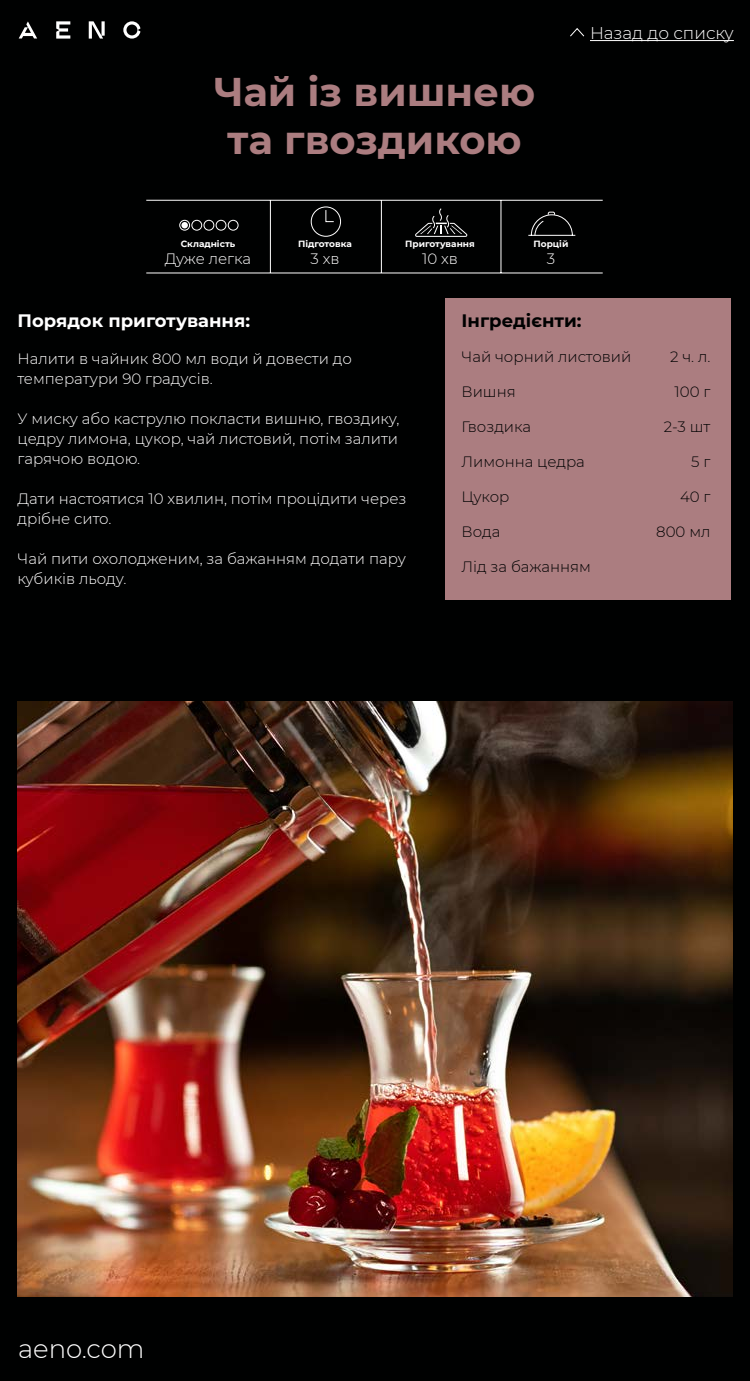
<style>
.page{position:relative;width:750px;height:1381px;background:#000101}
.page>*{position:absolute;margin:0;border:0;box-sizing:border-box;transform-origin:0 0}
.t1{font:700 40px/48px "Montserrat";color:#ab7d80;text-align:center}
.t2{font:300 26px "Montserrat";color:#fff}
.t3{font:700 18px "Montserrat";color:#fff}
.t4{font:700 18px "Montserrat";color:#000101}
.t5{font:300 17px "Montserrat";color:#fff}
.t6{font:300 15px/20px "Montserrat";color:#fff}
.t7{font:300 15px "Montserrat";color:#000101}
.t8{font:700 9px "Montserrat";color:#fff}
</style>
<div class="page">
<svg style="left:89px;top:21px;width:16px;height:18px"></svg>
<svg style="left:123px;top:21px;width:17px;height:18px"></svg>
<svg style="left:19px;top:21px;width:18px;height:18px"></svg>
<svg style="left:56px;top:21px;width:14px;height:18px"></svg>
<svg style="left:570px;top:28px;width:15px;height:9px"></svg>
<hr style="left:590px;top:40px;width:144px;height:1px;background:#fff">
<img style="left:18px;top:702px;width:714px;height:595px">
<div style="left:446px;top:298px;width:286px;height:302px;background:#ab7d80"></div>
<hr style="left:146px;top:200px;width:457px;height:1px;background:#fff">
<hr style="left:146px;top:273px;width:457px;height:1px;background:#fff">
<hr style="left:270px;top:200px;width:1px;height:73px;background:#fff">
<hr style="left:381px;top:200px;width:1px;height:73px;background:#fff">
<hr style="left:501px;top:200px;width:1px;height:73px;background:#fff">
<div style="left:179px;top:220px;width:11px;height:11px;border:1px solid #fff;border-radius:50%"></div>
<div style="left:181px;top:222px;width:7px;height:6px;background:#fff;border-radius:50%"></div>
<div style="left:191px;top:220px;width:11px;height:11px;border:1px solid #fff;border-radius:50%"></div>
<div style="left:203px;top:220px;width:11px;height:11px;border:1px solid #fff;border-radius:50%"></div>
<svg style="left:215px;top:219px;width:24px;height:12px"></svg>
<div style="left:311px;top:206px;width:30px;height:31px;border:1px solid #fff;border-radius:50%"></div>
<svg style="left:325px;top:210px;width:9px;height:12px"></svg>
<svg style="left:415px;top:208px;width:53px;height:29px"></svg>
<svg style="left:528px;top:212px;width:48px;height:24px"></svg>
<h1 class="t1" style="left:214px;top:66px;width:323px">Чай із вишнею та гвоздикою</h1>
<p class="t5" style="left:590px;top:22px;width:145px">Назад до списку</p>
<p class="t8" style="left:181px;top:238px;width:56px">Складність</p>
<p class="t6" style="left:165px;top:248px;width:88px">Дуже легка</p>
<p class="t8" style="left:298px;top:238px;width:55px">Підготовка</p>
<p class="t6" style="left:311px;top:248px;width:30px">3 хв</p>
<p class="t8" style="left:405px;top:238px;width:71px">Приготування</p>
<p class="t6" style="left:422px;top:248px;width:37px">10 хв</p>
<p class="t8" style="left:534px;top:238px;width:36px">Порцій</p>
<p class="t6" style="left:547px;top:248px;width:10px">3</p>
<p class="t3" style="left:18px;top:308px;width:234px">Порядок приготування:</p>
<p class="t6" style="left:18px;top:348px;width:336px">Налити в чайник 800 мл води й довести до температури 90 градусів.</p>
<p class="t6" style="left:18px;top:408px;width:383px;text-align:justify">У миску або каструлю покласти вишню, гвоздику, цедру лимона, цукор, чай листовий, потім залити гарячою водою.</p>
<p class="t6" style="left:18px;top:488px;width:390px">Дати настоятися 10 хвилин, потім процідити через дрібне сито.</p>
<p class="t6" style="left:18px;top:548px;width:390px">Чай пити охолодженим, за бажанням додати пару кубиків льоду.</p>
<p class="t4" style="left:462px;top:308px;width:122px">Інгредієнти:</p>
<p class="t7" style="left:462px;top:347px;width:171px">Чай чорний листовий</p>
<p class="t7" style="left:462px;top:382px;width:56px">Вишня</p>
<p class="t7" style="left:462px;top:417px;width:71px">Гвоздика</p>
<p class="t7" style="left:462px;top:452px;width:125px">Лимонна цедра</p>
<p class="t7" style="left:462px;top:487px;width:50px">Цукор</p>
<p class="t7" style="left:462px;top:522px;width:40px">Вода</p>
<p class="t7" style="left:462px;top:557px;width:131px">Лід за бажанням</p>
<p class="t7" style="left:670px;top:347px;width:42px">2 ч. л.</p>
<p class="t7" style="left:675px;top:382px;width:37px">100 г</p>
<p class="t7" style="left:664px;top:417px;width:48px">2-3 шт</p>
<p class="t7" style="left:691px;top:452px;width:21px">5 г</p>
<p class="t7" style="left:680px;top:487px;width:32px">40 г</p>
<p class="t7" style="left:656px;top:522px;width:56px">800 мл</p>
<h2 class="t2" style="left:18px;top:1331px;width:128px">aeno.com</h2>
</div>
